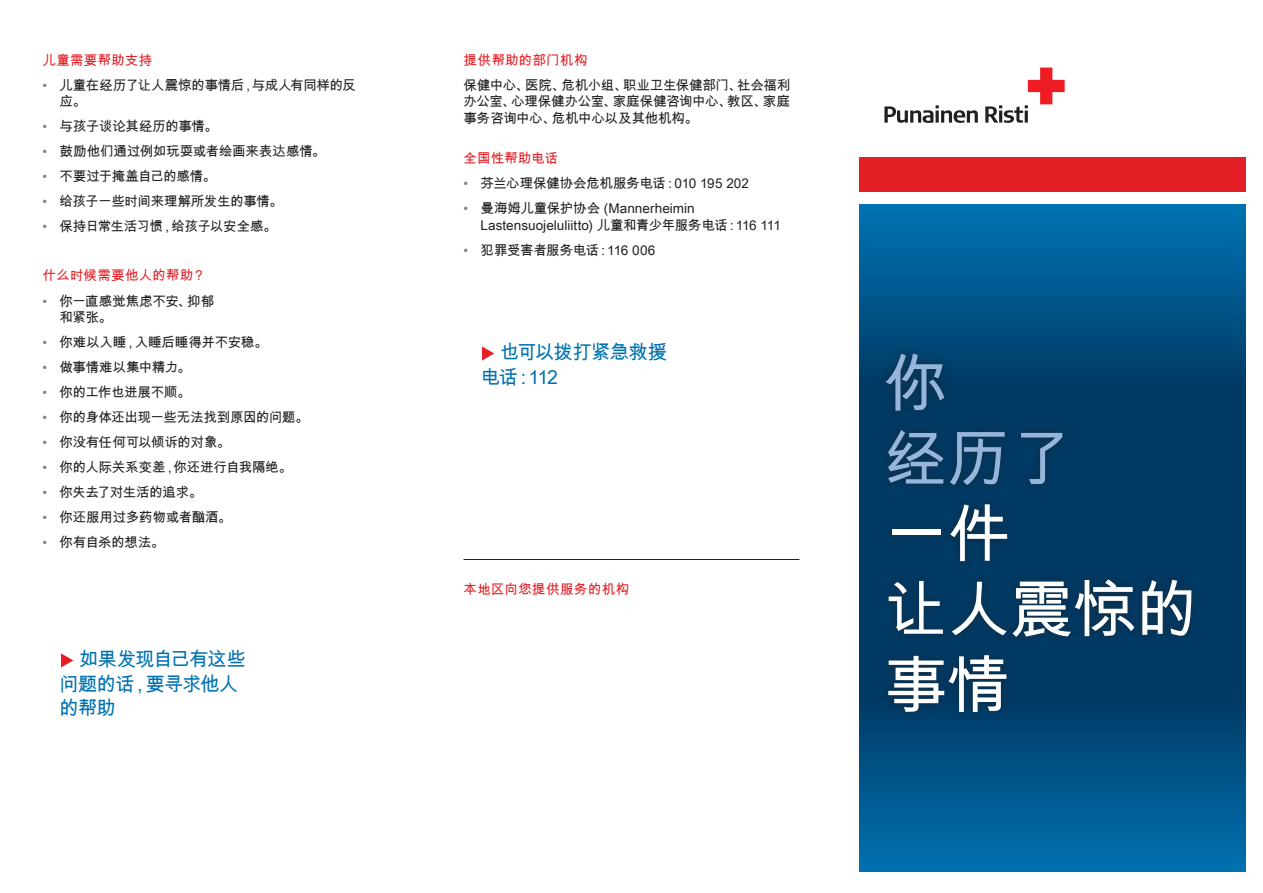
<style>
.page{position:relative;width:1263px;height:893px;background:#fff}
.page>*{position:absolute;margin:0;border:0;box-sizing:border-box;transform-origin:0 0}
.t1{font:62.85px/75.4px "Arial Unicode MS";color:#fff}
.t2{font:62.85px "Arial Unicode MS";color:#95b5da}
.nosto{font:19.5px/24.8px "Arial Unicode MS";letter-spacing:-.05em;color:#0072b2}
.LT{font:13.5px/16.5px "Arial Unicode MS";letter-spacing:-.02em;color:#231f20}
.LT-2{font:13.5px/16.5px "Arial Unicode MS";color:#231f20}
.väliotsikko{font:13.5px "Arial Unicode MS";letter-spacing:.015em;color:#e41e25}
.LT-3{font:13.5px "Arial Unicode MS";letter-spacing:-.045em;color:#231f20}
.s1{color:#808285}
</style>
<div class="page">
<svg style="left:859px;top:204px;width:387px;height:668px;background:#00568b"></svg>
<div style="left:859px;top:157px;width:387px;height:34px;background:#e41e25"></div>
<div style="left:874px;top:343px;width:328px;height:380px;background:#231f20;opacity:.3"></div>
<svg style="left:985px;top:68px;width:80px;height:55px"></svg>
<svg style="left:884px;top:105px;width:94px;height:18px"></svg>
<hr style="left:463px;top:559px;width:336px;height:1px;background:#231f20">
<svg style="left:482px;top:346px;width:12px;height:15px"></svg>
<svg style="left:61px;top:653px;width:12px;height:14px"></svg>
<p class="väliotsikko" style="left:43px;top:50px;width:111px">儿童需要帮助支持</p>
<p class="LT" style="left:60px;top:77px;width:298px;text-indent:-17px"><span class="s1">•</span> 儿童在经历了让人震惊的事情后，与成人有同样的反应。</p>
<p class="LT" style="left:43px;top:118px;width:177px"><span class="s1">•</span> 与孩子谈论其经历的事情。</p>
<p class="LT" style="left:43px;top:143px;width:285px"><span class="s1">•</span> 鼓励他们通过例如玩耍或者绘画来表达感情。</p>
<p class="LT" style="left:43px;top:168px;width:175px"><span class="s1">•</span> 不要过于掩盖自己的感情。</p>
<p class="LT" style="left:43px;top:193px;width:242px"><span class="s1">•</span> 给孩子一些时间来理解所发生的事情。</p>
<p class="LT-3" style="left:43px;top:217px;width:236px"><span class="s1">•</span> 保持日常生活习惯，给孩子以安全感。</p>
<p class="väliotsikko" style="left:43px;top:266px;width:165px">什么时候需要他人的帮助？</p>
<p class="LT" style="left:60px;top:292px;width:156px;text-indent:-17px"><span class="s1">•</span> 你一直感觉焦虑不安、抑郁和紧张。</p>
<p class="LT" style="left:43px;top:334px;width:227px"><span class="s1">•</span> 你难以入睡，入睡后睡得并不安稳。</p>
<p class="LT" style="left:43px;top:359px;width:150px"><span class="s1">•</span> 做事情难以集中精力。</p>
<p class="LT" style="left:43px;top:384px;width:150px"><span class="s1">•</span> 你的工作也进展不顺。</p>
<p class="LT" style="left:43px;top:409px;width:268px"><span class="s1">•</span> 你的身体还出现一些无法找到原因的问题。</p>
<p class="LT" style="left:43px;top:434px;width:190px"><span class="s1">•</span> 你没有任何可以倾诉的对象。</p>
<p class="LT" style="left:43px;top:459px;width:251px"><span class="s1">•</span> 你的人际关系变差，你还进行自我隔绝。</p>
<p class="LT" style="left:43px;top:484px;width:162px"><span class="s1">•</span> 你失去了对生活的追求。</p>
<p class="LT" style="left:43px;top:509px;width:191px"><span class="s1">•</span> 你还服用过多药物或者酗酒。</p>
<p class="LT" style="left:43px;top:534px;width:124px"><span class="s1">•</span> 你有自杀的想法。</p>
<p class="nosto" style="left:60px;top:646px;width:188px;text-indent:19px">如果发现自己有这些问题的话，要寻求他人的帮助</p>
<p class="väliotsikko" style="left:463px;top:50px;width:126px">提供帮助的部门机构</p>
<p class="LT" style="left:463px;top:77px;width:328px;text-align:justify">保健中心、医院、危机小组、职业卫生保健部门、社会福利办公室、心理保健办公室、家庭保健咨询中心、教区、家庭事务咨询中心、危机中心以及其他机构。</p>
<p class="väliotsikko" style="left:463px;top:149px;width:96px">全国性帮助电话</p>
<p class="LT" style="left:463px;top:175px;width:287px"><span class="s1">•</span> 芬兰心理保健协会危机服务电话：010 195 202</p>
<p class="LT-2" style="left:480px;top:200px;width:302px;text-indent:-17px"><span class="s1">•</span> 曼海姆儿童保护协会 (Mannerheimin<br>Lastensuojeluliitto) 儿童和青少年服务电话：116 111</p>
<p class="LT" style="left:463px;top:242px;width:193px"><span class="s1">•</span> 犯罪受害者服务电话：116 006</p>
<p class="nosto" style="left:480px;top:339px;width:188px;text-indent:19px">也可以拨打紧急救援电话：112</p>
<p class="t2" style="left:884px;top:338px;width:64px">你</p>
<p class="t2" style="left:884px;top:414px;width:190px">经历了</p>
<p class="t1" style="left:884px;top:496px;width:127px">一件</p>
<p class="t1" style="left:884px;top:571px;width:316px">让人震惊的事情</p>
<p class="väliotsikko" style="left:463px;top:580px;width:167px">本地区向您提供服务的机构</p>
</div>
